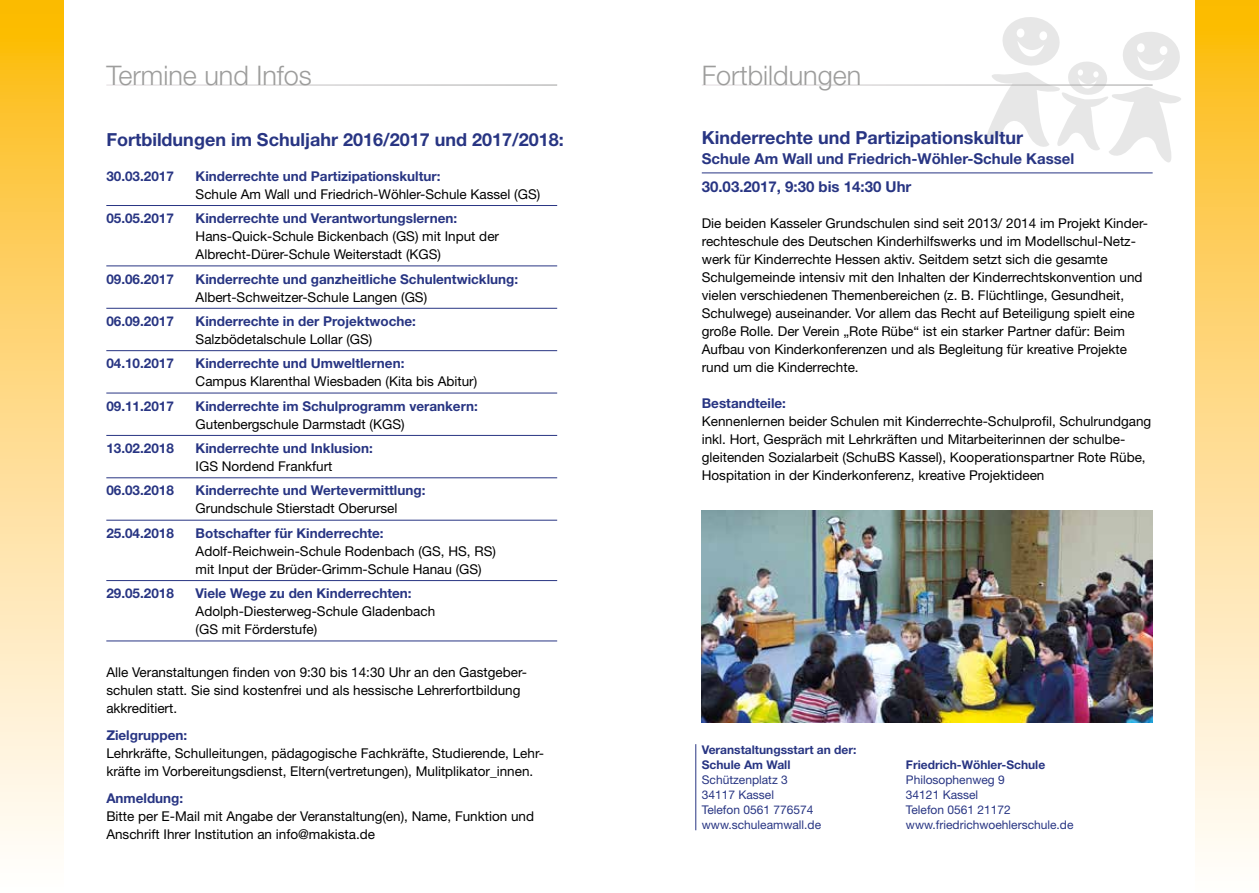
<style>
.page{position:relative;width:1259px;height:893px;background:#fff}
.page>*{position:absolute;margin:0;border:0;box-sizing:border-box;transform-origin:0 0}
.t1{font:300 27px "Helvetica Neue";color:#9d9d9c}
.t2{font:700 18px "Helvetica Neue";color:#283583}
.t3{font:700 15px/28.5px "Helvetica Neue";color:#283583}
.t4{font:13.5px/18px "Helvetica Neue";color:#000}
.t5{font:700 13.5px "Helvetica Neue";color:#283583}
.t6{font:12px/15px "Helvetica Neue";color:#283583}
.t7{font:700 12px/15px "Helvetica Neue";color:#283583}
</style>
<div class="page">
<svg style="left:1195px;top:0;width:64px;height:852px;background:#fedb88"></svg>
<svg style="left:982px;top:17px;width:199px;height:146px"></svg>
<svg style="left:0;top:0;width:64px;height:845px;background:#feda86"></svg>
<hr style="left:106px;top:205px;width:451px;height:1px;background:#283583">
<hr style="left:106px;top:266px;width:451px;height:1px;background:#283583">
<hr style="left:106px;top:308px;width:451px;height:1px;background:#283583">
<hr style="left:106px;top:350px;width:451px;height:1px;background:#283583">
<hr style="left:106px;top:393px;width:451px;height:1px;background:#283583">
<hr style="left:106px;top:435px;width:451px;height:1px;background:#283583">
<hr style="left:106px;top:477px;width:451px;height:1px;background:#283583">
<hr style="left:106px;top:520px;width:451px;height:1px;background:#283583">
<hr style="left:106px;top:580px;width:451px;height:1px;background:#283583">
<hr style="left:106px;top:641px;width:451px;height:1px;background:#283583">
<hr style="left:702px;top:85px;width:450px;height:1px;background:#fff">
<img style="left:702px;top:510px;width:450px;height:213px">
<hr style="left:702px;top:173px;width:450px;height:1px;background:#283583">
<hr style="left:695px;top:744px;width:1px;height:86px;background:#283583">
<h1 class="t1" style="left:106px;top:59px;width:207px">Termine und Infos</h1>
<h1 class="t1" style="left:702px;top:59px;width:161px">Fortbildungen</h1>
<h2 class="t2" style="left:106px;top:128px;width:459px">Fortbildungen im Schuljahr 2016/2017 und 2017/2018:</h2>
<p class="t5" style="left:106px;top:168px;width:69px">30.03.2017</p>
<p class="t5" style="left:196px;top:168px;width:246px">Kinderrechte und Partizipationskultur:</p>
<p class="t4" style="left:196px;top:185px;width:346px">Schule Am Wall und Friedrich-Wöhler-Schule Kassel (GS)</p>
<p class="t5" style="left:106px;top:210px;width:69px">05.05.2017</p>
<p class="t5" style="left:196px;top:210px;width:263px">Kinderrechte und Verantwortungslernen:</p>
<p class="t4" style="left:196px;top:227px;width:305px">Hans-Quick-Schule Bickenbach (GS) mit Input der<br>Albrecht-Dürer-Schule Weiterstadt (KGS)</p>
<p class="t5" style="left:106px;top:270px;width:69px">09.06.2017</p>
<p class="t5" style="left:196px;top:270px;width:324px">Kinderrechte und ganzheitliche Schulentwicklung:</p>
<p class="t4" style="left:196px;top:287px;width:233px">Albert-Schweitzer-Schule Langen (GS)</p>
<p class="t5" style="left:106px;top:313px;width:69px">06.09.2017</p>
<p class="t5" style="left:196px;top:313px;width:222px">Kinderrechte in der Projektwoche:</p>
<p class="t4" style="left:196px;top:330px;width:178px">Salzbödetalschule Lollar (GS)</p>
<p class="t5" style="left:106px;top:355px;width:69px">04.10.2017</p>
<p class="t5" style="left:196px;top:355px;width:210px">Kinderrechte und Umweltlernen:</p>
<p class="t4" style="left:196px;top:372px;width:283px">Campus Klarenthal Wiesbaden (Kita bis Abitur)</p>
<p class="t5" style="left:106px;top:397px;width:69px">09.11.2017</p>
<p class="t5" style="left:196px;top:397px;width:284px">Kinderrechte im Schulprogramm verankern:</p>
<p class="t4" style="left:196px;top:415px;width:210px">Gutenbergschule Darmstadt (KGS)</p>
<p class="t5" style="left:106px;top:440px;width:69px">13.02.2018</p>
<p class="t5" style="left:196px;top:440px;width:179px">Kinderrechte und Inklusion:</p>
<p class="t4" style="left:196px;top:457px;width:138px">IGS Nordend Frankfurt</p>
<p class="t5" style="left:106px;top:482px;width:69px">06.03.2018</p>
<p class="t5" style="left:196px;top:482px;width:231px">Kinderrechte und Wertevermittlung:</p>
<p class="t4" style="left:196px;top:499px;width:203px">Grundschule Stierstadt Oberursel</p>
<p class="t5" style="left:106px;top:525px;width:69px">25.04.2018</p>
<p class="t5" style="left:196px;top:525px;width:190px">Botschafter für Kinderrechte:</p>
<p class="t4" style="left:196px;top:542px;width:302px">Adolf-Reichwein-Schule Rodenbach (GS, HS, RS) mit Input der Brüder-Grimm-Schule Hanau (GS)</p>
<p class="t5" style="left:106px;top:585px;width:69px">29.05.2018</p>
<p class="t5" style="left:196px;top:585px;width:218px">Viele Wege zu den Kinderrechten:</p>
<p class="t4" style="left:196px;top:602px;width:241px">Adolph-Diesterweg-Schule Gladenbach (GS mit Förderstufe)</p>
<p class="t4" style="left:106px;top:662px;width:422px">Alle Veranstaltungen finden von 9:30 bis 14:30 Uhr an den Gastgeber&shy;schulen statt. Sie sind kostenfrei und als hessische Lehrerfortbildung akkreditiert.</p>
<p class="t5" style="left:106px;top:726px;width:82px">Zielgruppen:</p>
<p class="t4" style="left:106px;top:743px;width:439px">Lehrkräfte, Schulleitungen, pädagogische Fachkräfte, Studierende, Lehr&shy;kräfte im Vorbereitungsdienst, Eltern(vertretungen), Mulitplikator_innen.</p>
<p class="t5" style="left:106px;top:789px;width:78px">Anmeldung:</p>
<p class="t4" style="left:106px;top:806px;width:429px">Bitte per E-Mail mit Angabe der Veranstaltung(en), Name, Funktion und<br>Anschrift Ihrer Institution an info@makista.de</p>
<h2 class="t2" style="left:702px;top:127px;width:323px">Kinderrechte und Partizipationskultur</h2>
<p class="t3" style="left:702px;top:144px;width:374px">Schule Am Wall und Friedrich-Wöhler-Schule Kassel<br>30.03.2017, 9:30 bis 14:30 Uhr</p>
<p class="t4" style="left:702px;top:214px;width:448px">Die beiden Kasseler Grundschulen sind seit 2013/ 2014 im Projekt Kinder&shy;rechteschule des Deutschen Kinderhilfswerks und im Modellschul-Netz&shy;werk für Kinderrechte Hessen aktiv. Seitdem setzt sich die gesamte Schulgemeinde intensiv mit den Inhalten der Kinderrechtskonvention und vielen verschiedenen Themenbereichen (z. B. Flüchtlinge, Gesundheit, Schulwege) auseinander. Vor allem das Recht auf Beteiligung spielt eine große Rolle. Der Verein „Rote Rübe“ ist ein starker Partner dafür: Beim Aufbau von Kinderkonferenzen und als Begleitung für kreative Projekte rund um die Kinderrechte.</p>
<p class="t5" style="left:702px;top:394px;width:86px">Bestandteile:</p>
<p class="t4" style="left:702px;top:411px;width:451px">Kennenlernen beider Schulen mit Kinderrechte-Schulprofil, Schulrundgang inkl. Hort, Gespräch mit Lehrkräften und Mitarbeiterinnen der schulbe&shy;gleitenden Sozialarbeit (SchuBS Kassel), Kooperationspartner Rote Rübe, Hospitation in der Kinderkonferenz, kreative Projektideen</p>
<p class="t7" style="left:702px;top:742px;width:156px">Veranstaltungsstart an der:<br>Schule Am Wall</p>
<p class="t6" style="left:702px;top:772px;width:121px">Schützenplatz 3<br>34117 Kassel<br>Telefon 0561 776574 www.schuleamwall.de</p>
<p class="t7" style="left:906px;top:757px;width:141px">Friedrich-Wöhler-Schule</p>
<p class="t6" style="left:906px;top:772px;width:169px">Philosophenweg 9<br>34121 Kassel<br>Telefon 0561 21172 www.friedrichwoehlerschule.de</p>
</div>
